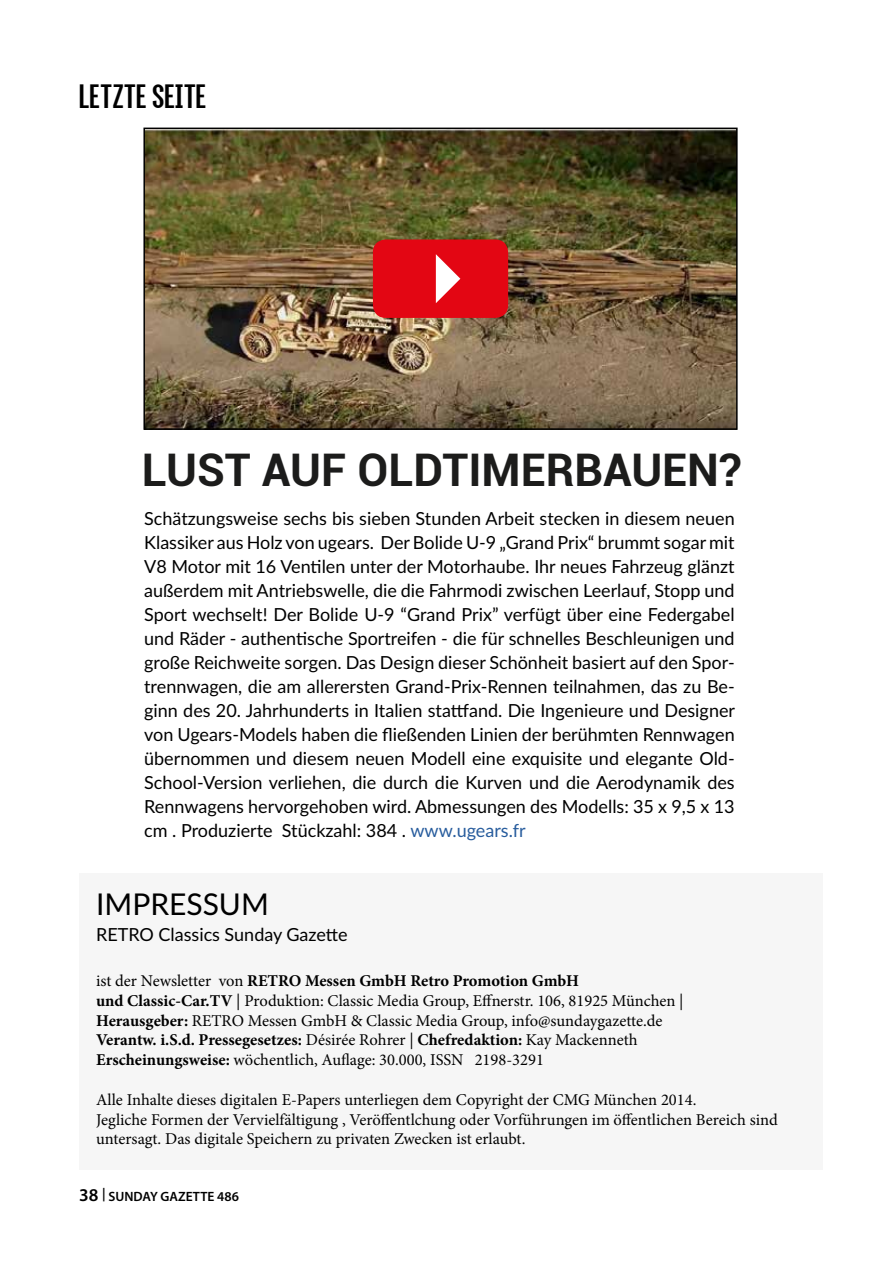
<style>
.page{position:relative;width:893px;height:1263px;background:#fff}
.page>*{position:absolute;margin:0;border:0;box-sizing:border-box;transform-origin:0 0}
.t1{font:700 45px "Roboto";color:#1c1c1b}
.t2{font:36px "Alegre Sans";color:#000}
.t3{font:30px "Lato";color:#000}
.t4{font:18px/24px "Lato";color:#000;text-align:justify}
.t5{font:16.5px/19.8px "Minion Pro";color:#000}
.t6{font:600 13.5px "Myriad Pro";color:#000}
.s1{color:#275c9d}
.s2{font-weight:700}
.s3{font-size:18px}
</style>
<div class="page">
<div style="left:79px;top:874px;width:744px;height:296px;background:#f6f6f6"></div>
<img style="left:146px;top:131px;width:589px;height:296px">
<div style="left:143px;top:128px;width:595px;height:302px;border:2px solid #000"></div>
<div style="left:373px;top:239px;width:135px;height:79px;background:#e30613;border-radius:13px"></div>
<svg style="left:436px;top:254px;width:24px;height:49px"></svg>
<h2 class="t2" style="left:79px;top:74px;width:129px">LETZTE SEITE</h2>
<h1 class="t1" style="left:142px;top:438px;width:601px">LUST AUF OLDTIMERBAUEN?</h1>
<p class="t4" style="left:144px;top:506px;width:592px">Schätzungsweise sechs bis sieben Stunden Arbeit stecken in diesem neuen Klassiker aus Holz von ugears. Der Bolide U-9 „Grand Prix“ brummt sogar mit V8 Motor mit 16 Ventilen unter der Motorhaube. Ihr neues Fahrzeug glänzt außerdem mit Antriebswelle, die die Fahrmodi zwischen Leerlauf, Stopp und Sport wechselt! Der Bolide U-9 “Grand Prix” verfügt über eine Federgabel und Räder - authentische Sportreifen - die für schnelles Beschleunigen und große Reichweite sorgen. Das Design dieser Schönheit basiert auf den Spor&shy;trennwagen, die am allerersten Grand-Prix-Rennen teilnahmen, das zu Be&shy;ginn des 20. Jahrhunderts in Italien stattfand. Die Ingenieure und Designer von Ugears-Models haben die fließenden Linien der berühmten Rennwagen übernommen und diesem neuen Modell eine exquisite und elegante Old-School-Version verliehen, die durch die Kurven und die Aerodynamik des Rennwagens hervorgehoben wird. Abmessungen des Modells: 35 x 9,5 x 13 cm . Produzierte Stückzahl: 384 . <span class="s1">www.ugears.fr</span></p>
<h3 class="t3" style="left:96px;top:883px;width:174px">IMPRESSUM</h3>
<p class="t4" style="left:96px;top:921px;width:253px">RETRO Classics Sunday Gazette</p>
<p class="t5" style="left:96px;top:971px;width:589px">ist der Newsletter von <span class="s2">RETRO Messen GmbH Retro Promotion GmbH<br>und Classic-Car.TV</span> | Produktion: Classic Media Group, Effnerstr. 106, 81925 München | <span class="s2">Herausgeber:</span> RETRO Messen GmbH &amp; Classic Media Group, info@sundaygazette.de <span class="s2">Verantw. i.S.d. Pressegesetzes:</span> Désirée Rohrer | <span class="s2">Chefredaktion:</span> Kay Mackenneth <span class="s2">Erscheinungsweise:</span> wöchentlich, Auflage: 30.000, ISSN 2198-3291</p>
<p class="t5" style="left:96px;top:1090px;width:683px">Alle Inhalte dieses digitalen E-Papers unterliegen dem Copyright der CMG München 2014.<br>Jegliche Formen der Vervielfältigung , Veröffentlchung oder Vorführungen im öffentlichen Bereich sind untersagt. Das digitale Speichern zu privaten Zwecken ist erlaubt.</p>
<p class="t6" style="left:79px;top:1188px;width:161px"><span class="s3">38</span> | SUNDAY GAZETTE 486</p>
</div>
